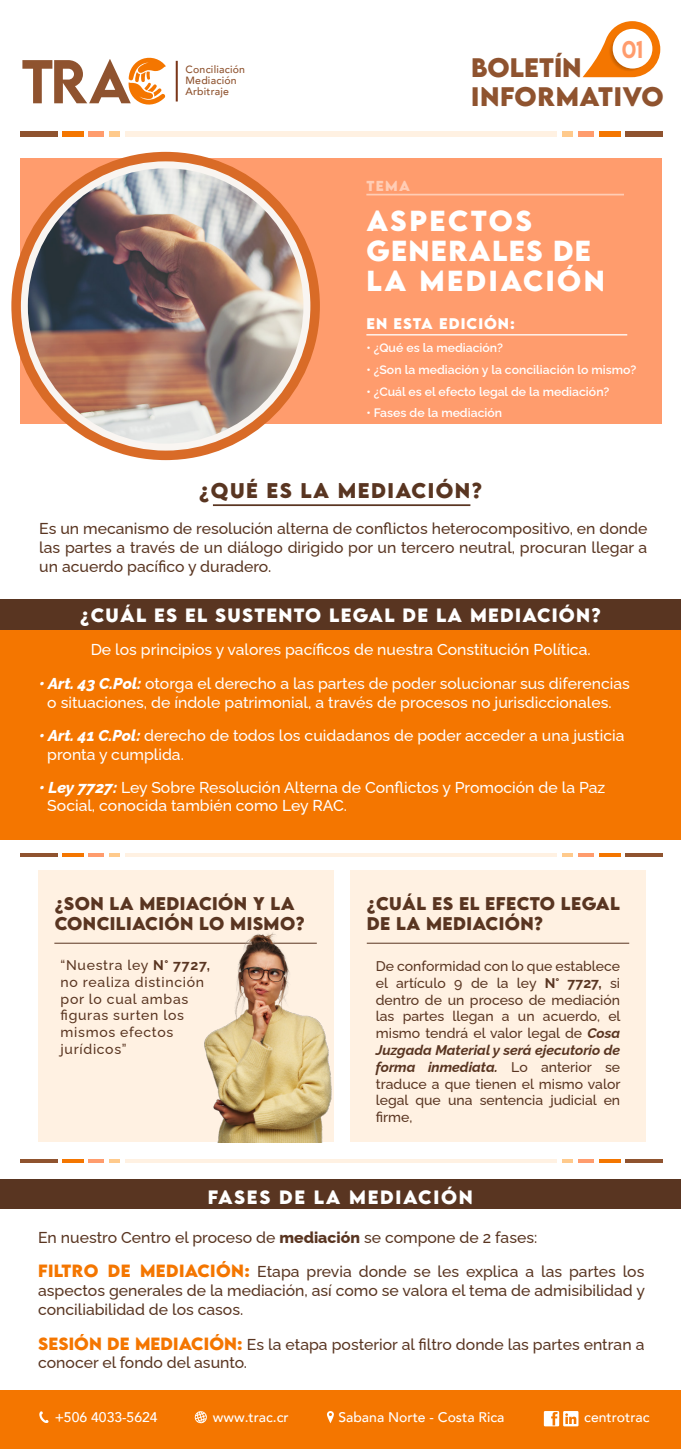
<style>
.page{position:relative;width:681px;height:1449px;background:#fff}
.page>*{position:absolute;margin:0;border:0;box-sizing:border-box;transform-origin:0 0}
.t1{font:700 25.72px/30.1px "LEMONMILK";letter-spacing:.1em;color:#fff}
.t2{font:700 23.8px/28.5px "LEMONMILK";letter-spacing:.005em;color:#8f532f}
.t3{font:500 21.53px "LEMONMILK";color:#ff9c6d;scale:.94 1}
.t4{font:700 18.9px "LEMONMILK";letter-spacing:.075em;color:#593521}
.t5{font:700 17.15px "LEMONMILK";letter-spacing:.075em;color:#fff}
.t6{font:700 17.15px "LEMONMILK";letter-spacing:.1em;color:#fff}
.t7{font:700 16.28px/19.6px "LEMONMILK";letter-spacing:.025em;color:#593521}
.t8{font:500 15.75px/18.9px "Raleway";color:#593521}
.t9{font:500 15.75px/18.9px "Raleway";color:#fff}
.t10{font:500 14px/16.8px "Raleway";letter-spacing:.05em;color:#593521}
.t11{font:500 14px "Avenir";color:#fff}
.t12{font:700 13.83px "LEMONMILK";letter-spacing:.075em;color:#fff}
.t13{font:700 12.95px "LEMONMILK";color:#fff}
.t14{font:600 12.25px "Raleway";color:#fff}
.t15{font:500 10.5px/11.4px "Avenir";letter-spacing:.02em;color:#8f532f}
.s1{font-weight:800;font-style:italic}
.s2{font-weight:700}
.s3{font-weight:700;font-style:italic}
.s4{font-weight:800}
.s5{font-family:"LEMONMILK";font-weight:700;color:#f47600}
</style>
<div class="page">
<div style="left:20px;top:158px;width:642px;height:266px;background:#ff9c6d"></div>
<div style="left:0;top:1180px;width:680px;height:29px;background:#593521"></div>
<div style="left:0;top:1390px;width:680px;height:59px;background:#f47600"></div>
<div style="left:0;top:629px;width:680px;height:211px;background:#f47600"></div>
<div style="left:350px;top:870px;width:295px;height:272px;background:#fff1e2"></div>
<div style="left:38px;top:870px;width:295px;height:272px;background:#fff1e2"></div>
<div style="left:0;top:599px;width:680px;height:30px;background:#593521"></div>
<div style="left:625px;top:131px;width:37px;height:6px;background:#8f532f"></div>
<div style="left:599px;top:131px;width:21px;height:6px;background:#f47600"></div>
<div style="left:578px;top:131px;width:16px;height:6px;background:#ff9c6d"></div>
<div style="left:562px;top:131px;width:11px;height:6px;background:#ffca8c"></div>
<div style="left:20px;top:131px;width:37px;height:6px;background:#8f532f"></div>
<div style="left:62px;top:131px;width:21px;height:6px;background:#f47600"></div>
<div style="left:88px;top:131px;width:16px;height:6px;background:#ff9c6d"></div>
<div style="left:109px;top:131px;width:11px;height:6px;background:#ffca8c"></div>
<div style="left:125px;top:131px;width:431px;height:6px;background:#fff1e2"></div>
<hr style="left:176px;top:61px;width:2px;height:41px;background:#7a3619">
<svg style="left:22px;top:57px;width:144px;height:48px"></svg>
<svg style="left:583px;top:21px;width:77px;height:56px"></svg>
<svg style="left:608px;top:30px;width:41px;height:41px"></svg>
<div style="left:612px;top:29px;width:40px;height:40px;background:#fff;border-radius:50%"></div>
<div style="left:11px;top:152px;width:309px;height:308px;background:#d96b27;border-radius:50%"></div>
<div style="left:21px;top:161px;width:289px;height:290px;background:#f9f5f1;border-radius:50%"></div>
<img style="left:28px;top:168px;width:275px;height:276px;border-radius:138px">
<hr style="left:366px;top:334px;width:261px;height:1px;background:#fff">
<hr style="left:54px;top:943px;width:263px;height:1px;background:#593521">
<hr style="left:366px;top:943px;width:263px;height:1px;background:#593521">
<hr style="left:625px;top:1159px;width:37px;height:4px;background:#8f532f">
<hr style="left:599px;top:1159px;width:21px;height:4px;background:#f47600">
<hr style="left:578px;top:1159px;width:16px;height:4px;background:#ff9c6d">
<hr style="left:562px;top:1159px;width:11px;height:4px;background:#ffca8c">
<hr style="left:20px;top:1159px;width:37px;height:4px;background:#8f532f">
<hr style="left:62px;top:1159px;width:21px;height:4px;background:#f47600">
<hr style="left:88px;top:1159px;width:16px;height:4px;background:#ff9c6d">
<hr style="left:109px;top:1159px;width:11px;height:4px;background:#ffca8c">
<hr style="left:125px;top:1159px;width:431px;height:4px;background:#fff1e2">
<hr style="left:625px;top:853px;width:37px;height:4px;background:#8f532f">
<hr style="left:599px;top:853px;width:21px;height:4px;background:#f47600">
<hr style="left:578px;top:853px;width:16px;height:4px;background:#ff9c6d">
<hr style="left:562px;top:853px;width:11px;height:4px;background:#ffca8c">
<hr style="left:20px;top:853px;width:37px;height:4px;background:#8f532f">
<hr style="left:62px;top:853px;width:21px;height:4px;background:#f47600">
<hr style="left:88px;top:853px;width:16px;height:4px;background:#ff9c6d">
<hr style="left:109px;top:853px;width:11px;height:4px;background:#ffca8c">
<hr style="left:125px;top:853px;width:431px;height:4px;background:#fff1e2">
<svg style="left:39px;top:1411px;width:10px;height:12px"></svg>
<svg style="left:327px;top:1411px;width:7px;height:12px"></svg>
<svg style="left:194px;top:1411px;width:13px;height:13px"></svg>
<svg style="left:543px;top:1411px;width:35px;height:15px"></svg>
<hr style="left:366px;top:194px;width:257px;height:1px;background:#fff">
<img style="left:96px;top:926px;width:238px;height:216px">
<hr style="left:213px;top:504px;width:257px;height:2px;background:#593521">
<h3 class="t3" style="left:621px;top:35px;width:24px">01</h3>
<p class="t15" style="left:185px;top:63px;width:61px">Conciliación<br>Mediación<br>Arbitraje</p>
<h2 class="t2" style="left:471px;top:54px;width:194px">BOLETÍN<br>INFORMATiVO</h2>
<p class="t13" style="left:366px;top:177px;width:45px">TEMA</p>
<h1 class="t1" style="left:366px;top:206px;width:240px">ASPECTOS<br>GENERALES DE<br>LA MEDIACIÓN</h1>
<p class="t12" style="left:366px;top:314px;width:150px">EN ESTA EDICIÓN:</p>
<p class="t14" style="left:366px;top:338px;width:138px">• ¿Qué es la mediación?</p>
<p class="t14" style="left:366px;top:360px;width:271px">• ¿Son la mediación y la conciliación lo mismo?</p>
<p class="t14" style="left:366px;top:381px;width:244px">• ¿Cuál es el efecto legal de la mediación?</p>
<p class="t14" style="left:366px;top:403px;width:137px">• Fases de la mediación</p>
<p class="t4" style="left:199px;top:478px;width:284px">¿QUÉ ES LA MEDiACiÓN?</p>
<p class="t8" style="left:39px;top:517px;width:609px;text-align:justify">Es un mecanismo de resolución alterna de conflictos heterocompositivo, en donde las partes a través de un diálogo dirigido por un tercero neutral, procuran llegar a un acuerdo pacífico y duradero.</p>
<p class="t5" style="left:80px;top:604px;width:522px">¿CUÁL ES EL SUSTENTO LEGAL DE LA MEDiACiÓN?</p>
<p class="t9" style="left:91px;top:639px;width:501px">De los principios y valores pacíficos de nuestra Constitución Política.</p>
<p class="t9" style="left:47px;top:672px;width:584px;text-indent:-8px"><span class="s1">• Art. 43 C.Pol:</span> otorga el derecho a las partes de poder solucionar sus diferencias o situaciones, de índole patrimonial, a través de procesos no jurisdiccionales.</p>
<p class="t9" style="left:47px;top:724px;width:578px;text-indent:-8px"><span class="s1">• Art. 41 C.Pol:</span> derecho de todos los cuidadanos de poder acceder a una justicia pronta y cumplida.</p>
<p class="t9" style="left:47px;top:776px;width:559px;text-indent:-8px"><span class="s1">• Ley 7727:</span> Ley Sobre Resolución Alterna de Conflictos y Promoción de la Paz<br>Social, conocida también como Ley RAC.</p>
<p class="t7" style="left:55px;top:894px;width:251px">¿SON LA MEDIACIÓN Y LA<br>CONCILIACIÓN LO MISMO?</p>
<p class="t10" style="left:61px;top:955px;width:151px">“Nuestra ley <span class="s2">N° 7727, </span>no realiza distinción por lo cual ambas figuras surten los mismos efectos jurídicos”</p>
<p class="t7" style="left:366px;top:894px;width:255px">¿CUÁL ES EL EFECTO LEGAL<br>DE LA MEDIACIÓN?</p>
<p class="t10" style="left:376px;top:956px;width:246px;text-align:justify">De conformidad con lo que establece el artículo 9 de la ley <span class="s2">N° 7727,</span> si dentro de un proceso de mediación las partes llegan a un acuerdo, el mismo tendrá el valor legal de <span class="s3">Cosa Juzgada Material y será ejecutorio de forma inmediata.</span> Lo anterior se traduce a que tienen el mismo valor legal que una sentencia judicial en firme,</p>
<p class="t6" style="left:208px;top:1185px;width:266px">FASES DE LA MEDIACIÓN</p>
<p class="t8" style="left:38px;top:1219px;width:607px;line-height:34.3px">En nuestro Centro el proceso de <span class="s4">mediación</span> se compone de 2 fases:<br><span class="s5">FiLTRO DE MEDiACiÓN:</span> Etapa previa donde se les explica a las partes los</p>
<p class="t8" style="left:38px;top:1280px;width:608px">aspectos generales de la mediación, así como se valora el tema de admisibilidad y conciliabilidad de los casos.</p>
<p class="t8" style="left:38px;top:1333px;width:607px"><span class="s5">SESiÓN DE MEDiACiÓN:</span> Es la etapa posterior al filtro donde las partes entran a conocer el fondo del asunto.</p>
<p class="t11" style="left:55px;top:1405px;width:104px">+506 4033-5624</p>
<p class="t11" style="left:213px;top:1405px;width:77px">www.trac.cr</p>
<p class="t11" style="left:338px;top:1405px;width:167px">Sabana Norte - Costa Rica</p>
<p class="t11" style="left:584px;top:1405px;width:67px">centrotrac</p>
</div>
